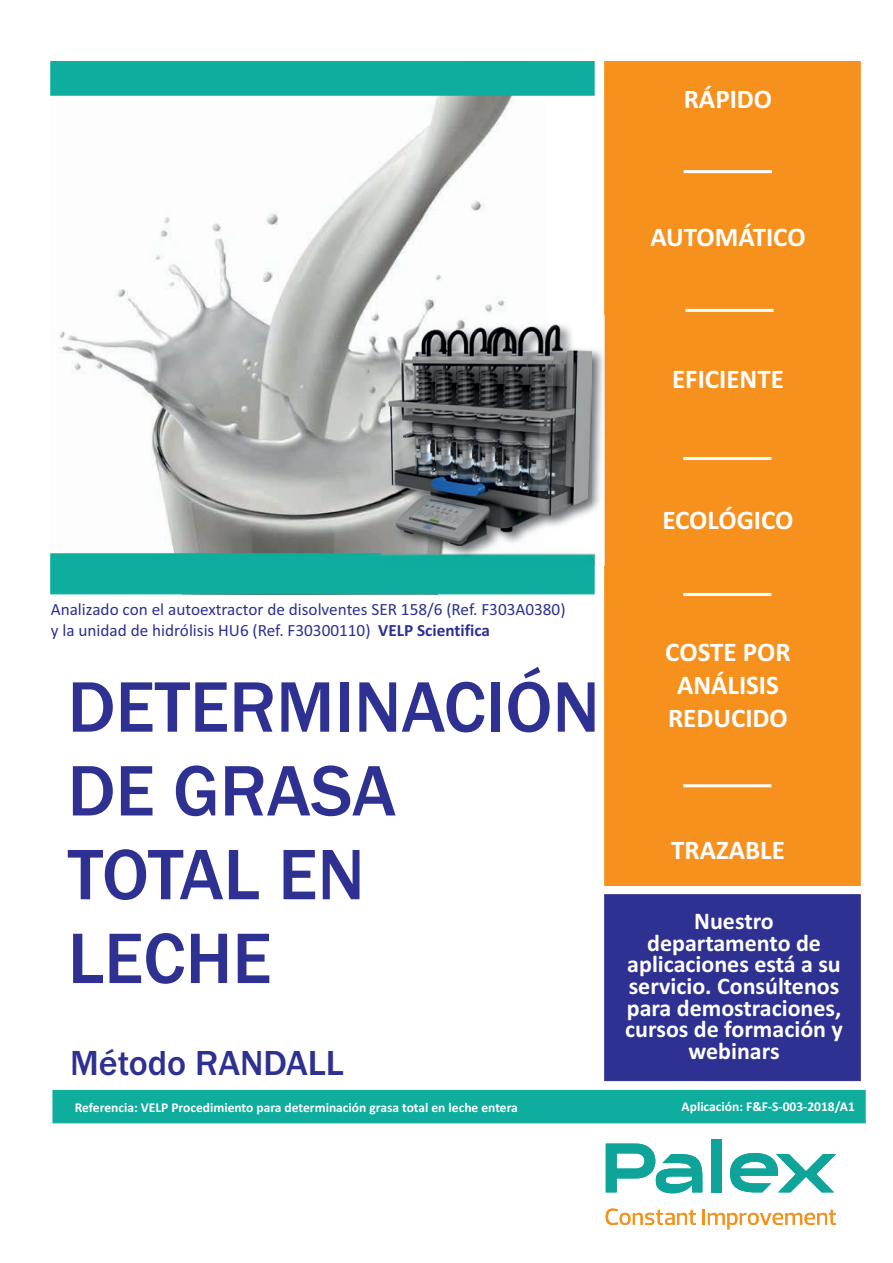
<style>
.page{position:relative;width:893px;height:1263px;background:#fff}
.page>*{position:absolute;margin:0;border:0;box-sizing:border-box;transform-origin:0 0}
.t1{font:500 73.95px/83.8px "Franklin Gothic";color:#2e3092}
.t2{font:500 36px "Franklin Gothic";color:#2e3092}
.t3{font:700 27px/33px "Calibri";color:#fff;text-align:center}
.t4{font:700 24px/21.6px "Calibri";color:#fff;text-align:center}
.t5{font:17.25px/21px "Calibri";color:#2e3092}
.t6{font:700 13.5px "Calibri";color:#fff}
.s1{font-weight:700}
</style>
<div class="page">
<img style="left:57px;top:96px;width:457px;height:457px">
<div style="left:604px;top:61px;width:257px;height:825px;background:#f6911e;border:1px solid #f6911e"></div>
<div style="left:604px;top:894px;width:257px;height:187px;background:#2e3092;border:1px solid #2e3092"></div>
<div style="left:53px;top:1090px;width:813px;height:33px;background:#0ead9d"></div>
<div style="left:50px;top:61px;width:544px;height:35px;background:#0ead9d;border:1px solid #0ead9d"></div>
<div style="left:50px;top:553px;width:544px;height:41px;background:#0ead9d;border:1px solid #0ead9d"></div>
<hr style="left:685px;top:309px;width:89px;height:3px;background:#fff">
<hr style="left:684px;top:170px;width:88px;height:3px;background:#fff">
<hr style="left:683px;top:457px;width:88px;height:3px;background:#fff">
<hr style="left:683px;top:593px;width:88px;height:3px;background:#fff">
<img style="left:381px;top:316px;width:225px;height:249px">
<img style="left:389px;top:325px;width:202px;height:221px">
<hr style="left:683px;top:784px;width:88px;height:3px;background:#fff">
<svg style="left:606px;top:1143px;width:96px;height:50px"></svg>
<div style="left:711px;top:1139px;width:11px;height:53px;background:#0fa49a"></div>
<svg style="left:730px;top:1153px;width:106px;height:39px"></svg>
<svg style="left:606px;top:1208px;width:90px;height:17px"></svg>
<svg style="left:703px;top:1209px;width:133px;height:20px"></svg>
<h3 class="t3" style="left:684px;top:85px;width:90px">RÁPIDO</h3>
<h3 class="t3" style="left:650px;top:223px;width:157px">AUTOMÁTICO</h3>
<h3 class="t3" style="left:672px;top:365px;width:113px">EFICIENTE</h3>
<p class="t5" style="left:51px;top:600px;width:516px">Analizado con el autoextractor de disolventes SER 158/6 (Ref. F303A0380) y la unidad de hidrólisis HU6 (Ref. F30300110) <span class="s1">VELP Scientifica</span></p>
<h1 class="t1" style="left:68px;top:671px;width:534px">DETERMINACIÓN<br>DE GRASA<br>TOTAL EN<br>LECHE</h1>
<h2 class="t2" style="left:70px;top:1050px;width:275px">Método RANDALL</h2>
<p class="t6" style="left:75px;top:1102px;width:445px">Referencia: VELP Procedimiento para determinación grasa total en leche entera</p>
<h3 class="t3" style="left:662px;top:506px;width:133px">ECOLÓGICO</h3>
<h3 class="t3" style="left:665px;top:638px;width:127px">COSTE POR<br>ANÁLISIS<br>REDUCIDO</h3>
<h3 class="t3" style="left:671px;top:836px;width:115px">TRAZABLE</h3>
<h3 class="t4" style="left:625px;top:912px;width:219px">Nuestro departamento de aplicaciones está a su servicio. Consúltenos para demostraciones, cursos de formación y webinars</h3>
<p class="t6" style="left:682px;top:1101px;width:175px">Aplicación: F&amp;F-S-003-2018/A1</p>
</div>
